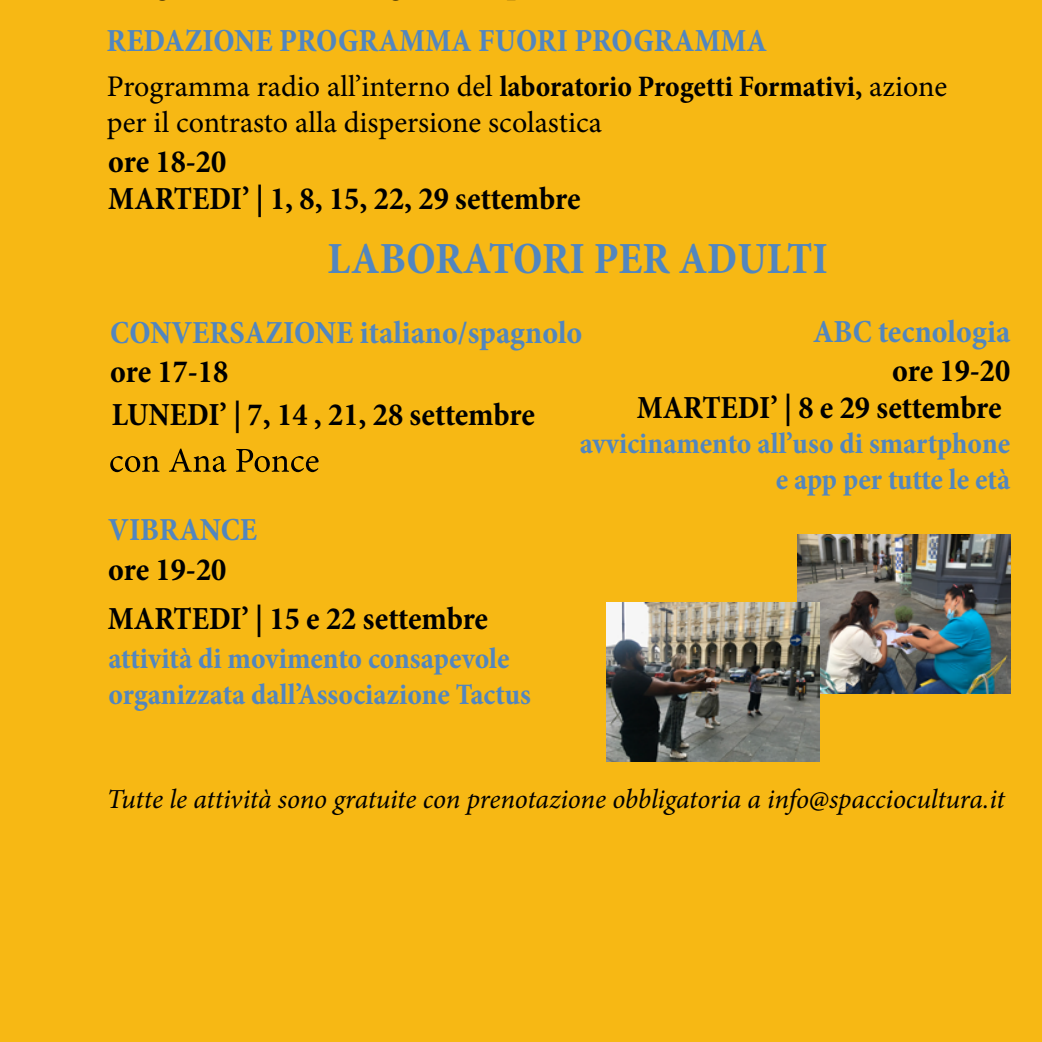
<style>
.page{position:relative;width:1042px;height:1042px;background:#fff}
.page>*{position:absolute;margin:0;border:0;box-sizing:border-box;transform-origin:0 0}
.t1{font:700 condensed 45px "Minion Pro";color:#5286bf}
.t2{font:700 condensed 32.5px/43px "Minion Pro";color:#000}
.t3{font:700 condensed 32.5px "Minion Pro";color:#5286bf}
.t4{font:700 condensed 30px/36px "Minion Pro";color:#5286bf}
.t5{font:30px/36px "Minion Pro";color:#000}
.t6{font:italic 27.5px "Minion Pro";letter-spacing:-.01em;color:#000}
.s1{font-weight:700;font-stretch:condensed}
</style>
<div class="page">
<div style="left:0;top:0;width:1042px;height:900px;background:#f7b814"></div>
<svg style="left:110px;top:448px;width:209px;height:24px"></svg>
<img style="left:797px;top:534px;width:213px;height:160px">
<img style="left:606px;top:602px;width:213px;height:159px">
<div style="left:0;top:879px;width:1042px;height:163px;background:#f7b814"></div>
<p class="t3" style="left:106px;top:18px;width:662px">REDAZIONE PROGRAMMA FUORI PROGRAMMA</p>
<p class="t5" style="left:107px;top:68px;width:842px">Programma radio all’interno del <span class="s1">laboratorio Progetti Formativi,</span> azione per il contrasto alla dispersione scolastica</p>
<p class="t2" style="left:108px;top:140px;width:119px">ore 18-20</p>
<p class="t2" style="left:108px;top:177px;width:474px">MARTEDI’ | 1, 8, 15, 22, 29 settembre</p>
<h1 class="t1" style="left:327px;top:228px;width:502px">LABORATORI PER ADULTI</h1>
<p class="t3" style="left:813px;top:309px;width:199px">ABC tecnologia</p>
<p class="t2" style="left:637px;top:351px;width:375px;line-height:37.8px;text-align:right">ore 19-20<br>MARTEDI’ | 8 e 29 settembre</p>
<p class="t4" style="left:580px;top:425px;width:432px;text-align:right">avvicinamento all’uso di smartphone e app per tutte le età</p>
<p class="t3" style="left:110px;top:311px;width:474px">CONVERSAZIONE italiano/spagnolo</p>
<p class="t2" style="left:110px;top:350px;width:426px">ore 17-18<br>LUNEDI’ | 7, 14 , 21, 28 settembre</p>
<p class="t3" style="left:108px;top:508px;width:150px">VIBRANCE</p>
<p class="t2" style="left:108px;top:544px;width:382px;line-height:49.8px">ore 19-20<br>MARTEDI’ | 15 e 22 settembre</p>
<p class="t4" style="left:108px;top:640px;width:424px">attività di movimento consapevole organizzata dall’Associazione Tactus</p>
<p class="t6" style="left:107px;top:780px;width:900px">Tutte le attività sono gratuite con prenotazione obbligatoria a info@spacciocultura.it</p>
</div>
